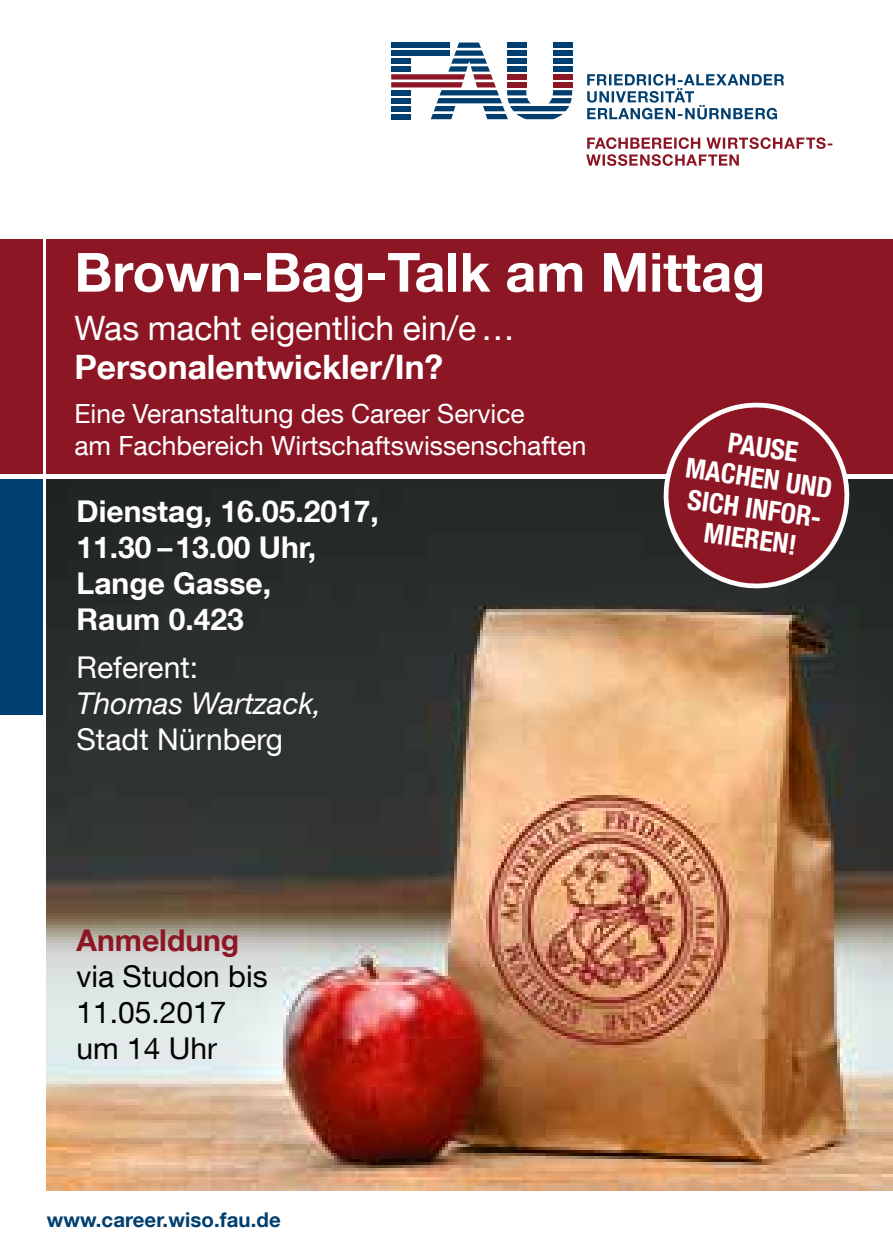
<style>
.page{position:relative;width:893px;height:1259px;background:#fff}
.page>*{position:absolute;margin:0;border:0;box-sizing:border-box;transform-origin:0 0}
.t1{font:700 54px "Helvetica Neue LT Com";color:#fff}
.t2{font:33.6px "Helvetica Neue LT Com";color:#fff}
.t3{font:700 33.6px "Helvetica Neue LT Com";color:#fff}
.t4{font:700 30px/36px "Helvetica Neue LT Com";color:#fff}
.t5{font:30px/36px "Helvetica Neue LT Com";color:#000}
.t6{font:30px "Helvetica Neue LT Com";color:#fff}
.t7{font:italic 30px "Helvetica Neue LT Com";color:#fff}
.t8{font:700 30px "Helvetica Neue LT Com";color:#8d1625}
.t9{font:700 condensed 27.6px/30.6px "Helvetica Neue LT Com";color:#fff;text-align:center}
.t10{font:26.4px/31.5px "Helvetica Neue LT Com";color:#fff}
.t11{font:700 20.4px "Helvetica Neue LT Com";letter-spacing:.005em;color:#003f6f}
</style>
<div class="page">
<img style="left:47px;top:479px;width:846px;height:712px">
<div style="left:47px;top:238px;width:846px;height:238px;background:#8d1625"></div>
<div style="left:0;top:238px;width:43px;height:238px;background:#8d1625"></div>
<div style="left:0;top:476px;width:43px;height:238px;background:#003f6f"></div>
<hr style="left:0;top:474px;width:893px;height:4px;background:#fff">
<svg style="left:586px;top:137px;width:246px;height:29px"></svg>
<svg style="left:587px;top:74px;width:197px;height:45px"></svg>
<svg style="left:391px;top:43px;width:181px;height:76px"></svg>
<svg style="left:655px;top:402px;width:203px;height:190px"></svg>
<h1 class="t1" style="left:74px;top:238px;width:692px">Brown-Bag-Talk am Mittag</h1>
<p class="t2" style="left:74px;top:307px;width:442px">Was macht eigentlich ein/e …</p>
<p class="t3" style="left:74px;top:345px;width:370px">Personalentwickler/In?</p>
<p class="t10" style="left:74px;top:397px;width:513px">Eine Veranstaltung des Career Service<br>am Fachbereich Wirtschaftswissenschaften</p>
<p class="t9" style="left:692px;top:422px;width:149px;rotate:8deg">PAUSE<br>MACHEN UND<br>SICH INFOR-<br>MIEREN!</p>
<p class="t4" style="left:77px;top:492px;width:304px">Dienstag, 16.05.2017,<br>11.30 –13.00 Uhr,<br>Lange Gasse,<br>Raum 0.423</p>
<p class="t6" style="left:77px;top:649px;width:123px">Referent:</p>
<p class="t7" style="left:77px;top:685px;width:247px">Thomas Wartzack,</p>
<p class="t6" style="left:77px;top:721px;width:208px">Stadt Nürnberg</p>
<p class="t8" style="left:77px;top:921px;width:164px">Anmeldung</p>
<p class="t5" style="left:77px;top:958px;width:193px">via Studon bis<br>11.05.2017 um 14 Uhr</p>
<p class="t11" style="left:47px;top:1206px;width:236px">www.career.wiso.fau.de</p>
</div>
